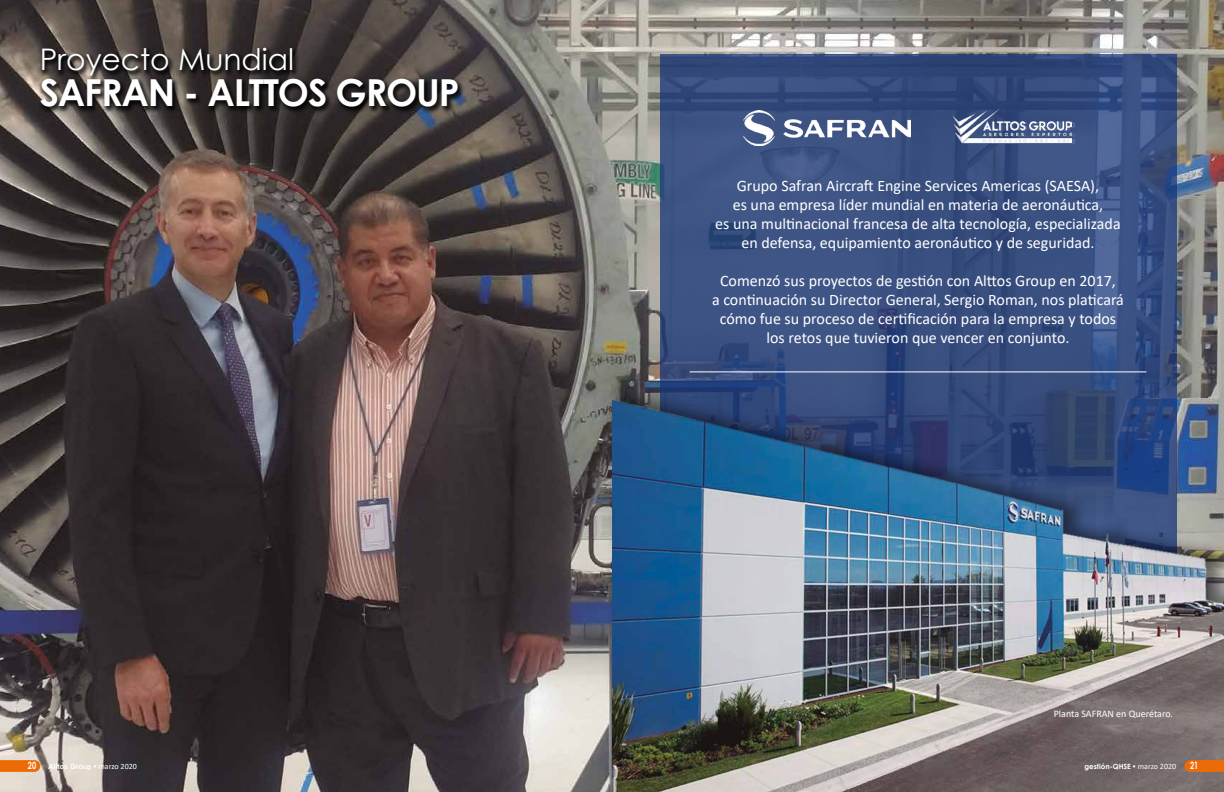
<style>
.page{position:relative;width:1224px;height:792px;background:#fff}
.page>*{position:absolute;margin:0;border:0;box-sizing:border-box;transform-origin:0 0}
.t1{font:700 37.2px "Century Gothic";letter-spacing:-.03em;color:#fff}
.t2{font:29.7px "Century Gothic";color:#fff}
.t3{font:16px/19px "Calibri";color:#fff;text-align:center}
.t4{font:10px "Calibri";color:#fff}
.t5{font:700 10px "Century Gothic";color:#fff;scale:.74 1}
.t6{font:700 7.1px "Arial";color:#fff}
.t7{font:700 7.1px "Century Gothic";color:#fff}
.s1{font-family:"Century Gothic";font-size:10px}
.s2{font-family:"Garamond";font-size:8px}
.s3{font-family:"Calibri";font-weight:400;font-size:8px}
</style>
<div class="page">
<img style="left:0;top:0;width:1224px;height:792px">
<svg style="left:660px;top:54px;width:516px;height:329px;background:#394f81"></svg>
<div style="left:606px;top:383px;width:618px;height:409px;background:#000;opacity:.46"></div>
<img style="left:612px;top:393px;width:612px;height:399px">
<div style="left:38px;top:46px;width:427px;height:68px;background:#000;opacity:.82"></div>
<hr style="left:690px;top:371px;width:456px;height:1px;background:#fff">
<img style="left:744px;top:110px;width:167px;height:35px">
<img style="left:953px;top:109px;width:118px;height:34px">
<svg style="left:0;top:760px;width:40px;height:12px"></svg>
<svg style="left:1184px;top:760px;width:40px;height:12px"></svg>
<h2 class="t2" style="left:40px;top:39px;width:256px">Proyecto Mundial</h2>
<h1 class="t1" style="left:40px;top:64px;width:422px">SAFRAN - ALTTOS GROUP</h1>
<p class="t3" style="left:715px;top:175px;width:407px">Grupo Safran Aircraft Engine Services Americas (SAESA),<br>es una empresa líder mundial en materia de aeronáutica,<br>es una multinacional francesa de alta tecnología, especializada en defensa, equipamiento aeronáutico y de seguridad.</p>
<p class="t3" style="left:712px;top:270px;width:413px">Comenzó sus proyectos de gestión con Alttos Group en 2017,<br>a continuación su Director General, Sergio Roman, nos platicará cómo fue su proceso de certificación para la empresa y todos los retos que tuvieron que vencer en conjunto.</p>
<p class="t4" style="left:1054px;top:707px;width:121px">Planta SAFRAN en Querétaro.</p>
<p class="t6" style="left:28px;top:761px;width:111px"><span class="s1">20</span> Alltos Group <span class="s2">•</span> <span class="s3">marzo 2020</span></p>
<p class="t7" style="left:1085px;top:761px;width:93px">gestión-QHSE <span class="s2">•</span> <span class="s3">marzo 2020</span></p>
<p class="t5" style="left:1190px;top:758px;width:13px">21</p>
</div>
